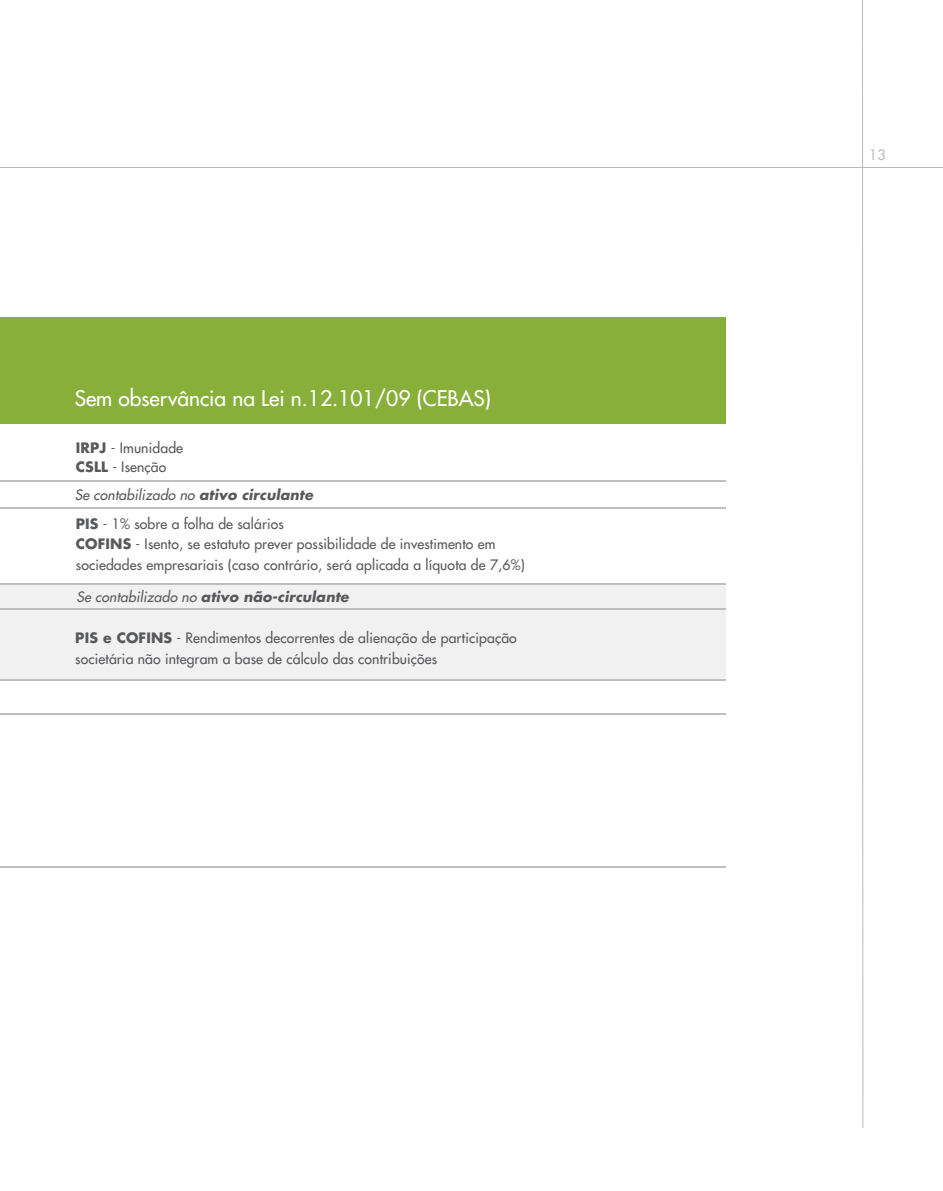
<style>
.page{position:relative;width:943px;height:1191px;background:#fff}
.page>*{position:absolute;margin:0;border:0;box-sizing:border-box;transform-origin:0 0}
.t1{font:21px "Futura LT";color:#fff}
.t2{font:14px/20.7px "Futura LT";letter-spacing:.01em;color:#58595b}
.t3{font:italic 700 14px "Futura LT";letter-spacing:.01em;color:#58595b}
.t4{font:italic 14px "Futura LT";letter-spacing:.01em;color:#58595b}
.t5{font:14px "Futura LT";color:#b8babc}
.s1{font-weight:700}
.s2{font-weight:400}
</style>
<div class="page">
<hr style="left:0;top:167px;width:943px;height:1px;background:#b8babc">
<hr style="left:862px;top:0;width:1px;height:1128px;background:#b8babc">
<div style="left:0;top:584px;width:726px;height:95px;background:#f1f1f2"></div>
<div style="left:0;top:317px;width:726px;height:107px;background:#89af3b"></div>
<hr style="left:0;top:679px;width:726px;height:1px;background:#bcbec0">
<hr style="left:0;top:866px;width:726px;height:2px;background:#bcbec0">
<hr style="left:0;top:480px;width:726px;height:2px;background:#bcbec0">
<hr style="left:0;top:713px;width:726px;height:1px;background:#bcbec0">
<hr style="left:0;top:583px;width:726px;height:1px;background:#bcbec0">
<hr style="left:0;top:507px;width:726px;height:2px;background:#bcbec0">
<hr style="left:0;top:608px;width:726px;height:2px;background:#bcbec0">
<h1 class="t1" style="left:75px;top:385px;width:418px">Sem observância na Lei n.12.101/09 (CEBAS)</h1>
<p class="t2" style="left:76px;top:438px;width:109px;line-height:19.4px"><span class="s1">IRPJ</span> - Imunidade<br><span class="s1">CSLL</span> - Isenção</p>
<p class="t4" style="left:75px;top:485px;width:240px">Se contabilizado no <span class="s1">ativo circulante</span></p>
<p class="t2" style="left:76px;top:513px;width:450px"><span class="s1">PIS</span> - 1% sobre a folha de salários<br><span class="s1">COFINS</span> - Isento, se estatuto prever possibilidade de investimento em sociedades empresariais (caso contrário, será aplicada a líquota de 7,6%)</p>
<p class="t3" style="left:76px;top:587px;width:274px"><span class="s2">Se contabilizado no</span> ativo não-circulante</p>
<p class="t2" style="left:75px;top:627px;width:443px"><span class="s1">PIS e COFINS</span> - Rendimentos decorrentes de alienação de participação societária não integram a base de cálculo das contribuições</p>
<p class="t5" style="left:869px;top:146px;width:18px">13</p>
</div>
